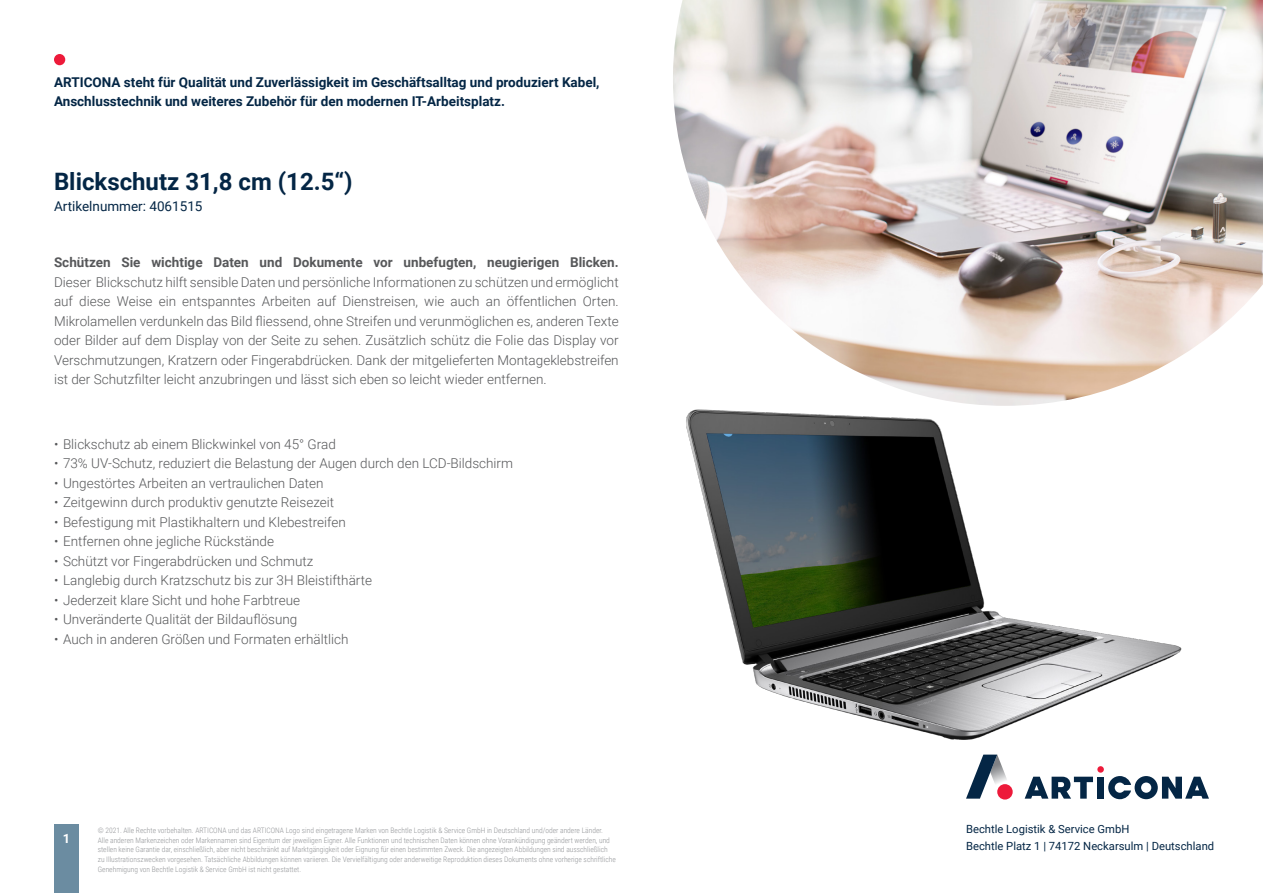
<style>
.page{position:relative;width:1263px;height:893px;background:#fff}
.page>*{position:absolute;margin:0;border:0;box-sizing:border-box;transform-origin:0 0}
.t1{font:700 24px "Roboto";color:#042645}
.t2{font:300 13.5px/19.5px "Roboto";color:#57585a;text-align:justify}
.t3{font:700 13.5px/19.5px "Roboto";color:#042645}
.t4{font:700 13.5px "Roboto";color:#57585a}
.t5{font:13.5px "Roboto";color:#042645}
.t6{font:700 12.75px "Roboto";color:#fff}
.t7{font:11.25px/16.5px "Roboto";color:#042645}
.t8{font:300 7.5px/9.8px "Roboto Condensed";color:#939598}
</style>
<div class="page">
<img style="left:686px;top:409px;width:496px;height:331px">
<div style="left:54px;top:825px;width:25px;height:68px;background:#6b8ca1"></div>
<div style="left:54px;top:54px;width:11px;height:11px;background:#ed1a3a;border-radius:50%"></div>
<div style="left:1097px;top:766px;width:7px;height:7px;background:#ed1a3a;border-radius:50%"></div>
<svg style="left:1025px;top:777px;width:68px;height:22px"></svg>
<div style="left:1097px;top:777px;width:7px;height:22px;background:#042645"></div>
<svg style="left:1108px;top:776px;width:101px;height:23px"></svg>
<svg style="left:966px;top:755px;width:47px;height:44px"></svg>
<div style="left:997px;top:784px;width:16px;height:15px;background:#ed1a3a;border-radius:50%"></div>
<img style="left:673px;top:0;width:590px;height:406px">
<p class="t3" style="left:54px;top:72px;width:547px">ARTICONA steht für Qualität und Zuverlässigkeit im Geschäftsalltag und produziert Kabel,<br>Anschlusstechnik und weiteres Zubehör für den modernen IT-Arbeitsplatz.</p>
<h1 class="t1" style="left:54px;top:165px;width:300px">Blickschutz 31,8 cm (12.5“)</h1>
<p class="t5" style="left:54px;top:197px;width:150px">Artikelnummer: 4061515</p>
<p class="t4" style="left:54px;top:253px;width:566px">Schützen Sie wichtige Daten und Dokumente vor unbefugten, neugierigen Blicken.</p>
<p class="t2" style="left:54px;top:272px;width:566px">Dieser Blickschutz hilft sensible Daten und persönliche Informationen zu schützen und ermöglicht auf diese Weise ein entspanntes Arbeiten auf Dienstreisen, wie auch an öffentlichen Orten.<br>Mikrolamellen verdunkeln das Bild fliessend, ohne Streifen und verunmöglichen es, anderen Texte oder Bilder auf dem Display von der Seite zu sehen. Zusätzlich schütz die Folie das Display vor Verschmutzungen, Kratzern oder Fingerabdrücken. Dank der mitgelieferten Montageklebstreifen ist der Schutzfilter leicht anzubringen und lässt sich eben so leicht wieder entfernen.</p>
<p class="t2" style="left:54px;top:434px;width:283px">• Blickschutz ab einem Blickwinkel von 45° Grad</p>
<p class="t2" style="left:54px;top:453px;width:461px">• 73% UV-Schutz, reduziert die Belastung der Augen durch den LCD-Bildschirm</p>
<p class="t2" style="left:54px;top:473px;width:271px">• Ungestörtes Arbeiten an vertraulichen Daten</p>
<p class="t2" style="left:54px;top:492px;width:282px">• Zeitgewinn durch produktiv genutzte Reisezeit</p>
<p class="t2" style="left:54px;top:512px;width:293px">• Befestigung mit Plastikhaltern und Klebestreifen</p>
<p class="t2" style="left:54px;top:531px;width:222px">• Entfernen ohne jegliche Rückstände</p>
<p class="t2" style="left:54px;top:551px;width:261px">• Schützt vor Fingerabdrücken und Schmutz</p>
<p class="t2" style="left:54px;top:570px;width:320px">• Langlebig durch Kratzschutz bis zur 3H Bleistifthärte</p>
<p class="t2" style="left:54px;top:590px;width:248px">• Jederzeit klare Sicht und hohe Farbtreue</p>
<p class="t2" style="left:54px;top:609px;width:245px">• Unveränderte Qualität der Bildauflösung</p>
<p class="t2" style="left:54px;top:629px;width:296px">• Auch in anderen Größen und Formaten erhältlich</p>
<p class="t6" style="left:63px;top:829px;width:9px">1</p>
<p class="t8" style="left:98px;top:825px;width:520px">© 2021. Alle Rechte vorbehalten. ARTICONA und das ARTICONA Logo sind eingetragene Marken von Bechtle Logistik &amp; Service GmbH in Deutschland und/oder andere Länder.<br>Alle anderen Markenzeichen oder Markennamen sind Eigentum der jeweiligen Eigner. Alle Funktionen und technischen Daten können ohne Vorankündigung geändert werden, und stellen keine Garantie dar, einschließlich, aber nicht beschränkt auf Marktgängigkeit oder Eignung für einen bestimmten Zweck. Die angezeigten Abbildungen sind ausschließlich zu Illustrationszwecken vorgesehen. Tatsächliche Abbildungen können variieren. Die Vervielfältigung oder anderweitige Reproduktion dieses Dokuments ohne vorherige schriftliche Genehmigung von Bechtle Logistik &amp; Service GmbH ist nicht gestattet.</p>
<p class="t7" style="left:966px;top:821px;width:250px">Bechtle Logistik &amp; Service GmbH<br>Bechtle Platz 1 | 74172 Neckarsulm | Deutschland</p>
</div>
